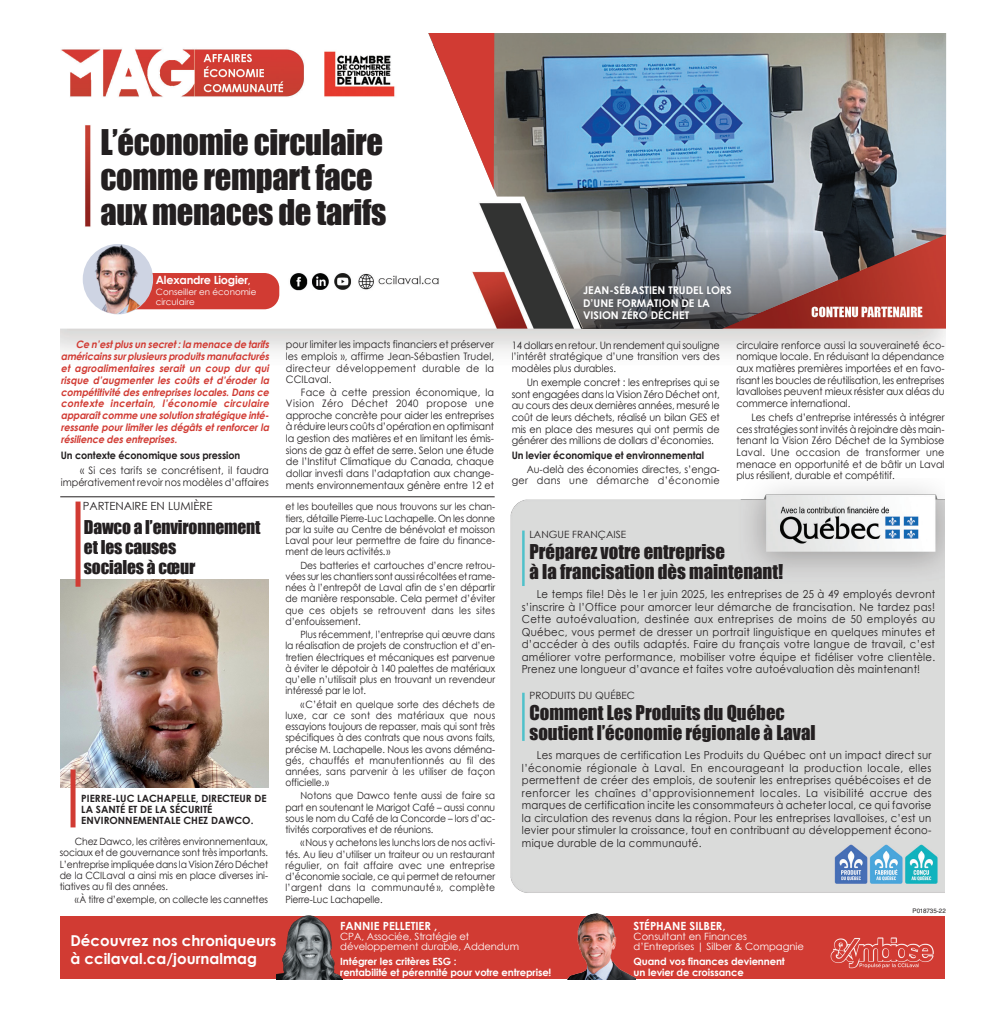
<style>
.page{position:relative;width:990px;height:1013px;background:#fff}
.page>*{position:absolute;margin:0;border:0;box-sizing:border-box;transform-origin:0 0}
.t1{font:32.5px/35px "Impact";letter-spacing:-.01em;color:#231f20}
.t2{font:18.75px/20px "Impact";color:#231f20}
.t3{font:17.5px/20px "Impact";letter-spacing:-.01em;color:#231f20}
.t4{font:700 15px/18px "Century Gothic";color:#fff}
.t5{font:700 11.25px "Century Gothic";color:#fff}
.t6{font:11.25px "Century Gothic";color:#231f20}
.t7{font:700 11.25px "Century Gothic";letter-spacing:-.02em;color:#fff}
.R{font:11px/12.5px "Century Gothic";letter-spacing:.02em;color:#231f20;text-align:justify;scale:.92 1}
.t8{font:700 10.62px/12.5px "Century Gothic";color:#fff}
.R-2{font:10.25px/11.6px "Century Gothic";letter-spacing:-.005em;color:#231f20;text-align:justify;scale:.94 1}
.R-3{font:italic 700 10.25px/11.9px "Century Gothic";color:#d13b33;text-align:justify;scale:.93 1}
.R-4{font:700 10.25px "Century Gothic";letter-spacing:-.01em;color:#231f20;scale:.94 1}
.R-5{font:10px/11.2px "Century Gothic";letter-spacing:-.01em;color:#231f20;text-align:justify;scale:.92 1}
.t9{font:700 10px/11.2px "Century Gothic";letter-spacing:-.01em;color:#fff}
.t10{font:10px/10px "Century Gothic";letter-spacing:-.01em;color:#fff}
.t11{font:700 10px/11.2px "Century Gothic";color:#231f20}
.R-6{font:10px "Century Gothic";letter-spacing:-.01em;color:#231f20}
.t12{font:8.75px/10px "Century Gothic";color:#fff}
.t13{font:6.25px "Helvetica LT Std";color:#231f20}
.s1{font-size:10px}
</style>
<div class="page">
<img style="left:61px;top:49px;width:885px;height:303px">
<img style="left:510px;top:486px;width:434px;height:407px">
<div style="left:60px;top:916px;width:885px;height:63px;background:#d13b33"></div>
<hr style="left:60px;top:496px;width:435px;height:1px;background:#231f20">
<img style="left:830px;top:937px;width:104px;height:32px">
<img style="left:428px;top:33px;width:518px;height:296px">
<div style="left:137px;top:273px;width:142px;height:36px;background:#d13b33"></div>
<svg style="left:429px;top:33px;width:65px;height:157px"></svg>
<img style="left:276px;top:915px;width:67px;height:64px">
<img style="left:567px;top:913px;width:69px;height:66px">
<img style="left:82px;top:243px;width:71px;height:71px;border-radius:35px">
<hr style="left:522px;top:530px;width:3px;height:56px;background:#fff">
<hr style="left:522px;top:692px;width:3px;height:49px;background:#fff">
<img style="left:60px;top:579px;width:208px;height:208px">
<div style="left:76px;top:501px;width:5px;height:85px;background:#d13b33"></div>
<div style="left:71px;top:769px;width:5px;height:58px;background:#d13b33"></div>
<svg style="left:540px;top:229px;width:406px;height:100px;background:#83696a"></svg>
<p class="t1" style="left:100px;top:124px;width:288px">L’économie circulaire comme rempart face aux menaces de tarifs</p>
<p class="t7" style="left:156px;top:271px;width:96px">Alexandre Liogier<span class="s1">,</span></p>
<p class="t12" style="left:156px;top:287px;width:102px">Conseiller en économie circulaire</p>
<p class="R-3" style="left:61px;top:338px;width:228px;text-indent:15px">Ce n’estplusun secret:la menace de tarifs américainssurplusieursproduitsmanufacturés et agroalimentaires serait un coup dur qui risque d’augmenter les coûts et d’éroder la compétitivité desentrepriseslocales.Dansce contexte incertain, l’économie circulaire apparaîtcomme une solution stratégique inté&shy;ressante pourlimiterlesdégâtsetrenforcerla résilience desentreprises.</p>
<p class="R-4" style="left:61px;top:447px;width:192px">Un contexte économique sous pression</p>
<p class="R-2" style="left:61px;top:464px;width:223px;text-align:right">« Si ces tarifs se concrétisent, il faudra impérativement revoir nos modèles d’affaires</p>
<p class="t6" style="left:83px;top:498px;width:131px">PARTENAIRE EN LUMIÈRE</p>
<p class="t3" style="left:84px;top:516px;width:178px">Dawco a l’environnement et les causes<br>sociales à cœur</p>
<p class="t11" style="left:81px;top:792px;width:187px">PIERRE-LUC LACHAPELLE, DIRECTEUR DE<br>LA SANTÉ ET DE LA SÉCURITÉ<br>ENVIRONNEMENTALE CHEZ DAWCO.</p>
<p class="R-5" style="left:60px;top:835px;width:228px;text-indent:15px">Chez Dawco, les critères environnementaux, sociaux et de gouvernance sont très importants.<br>L’entreprise impliquée dans la Vision Zéro Déchet de la CCILaval a ainsi mis en place diverses ini&shy;tiatives au fil des années.</p>
<p class="R-5" style="left:75px;top:893px;width:212px">«À titre d’exemple, on collecte les cannettes</p>
<p class="R-2" style="left:286px;top:338px;width:223px">pour limiter les impacts financiers et préserver les emplois », affirme Jean-Sébastien Trudel, directeur développement durable de la CCILaval.</p>
<p class="R-2" style="left:286px;top:386px;width:223px;text-indent:15px">Face à cette pression économique, la Vision Zéro Déchet 2040 propose une approche concrète pour aider les entreprises à réduire leurs coûts d’opération en optimisant la gestion des matières et en limitant les émis&shy;sions de gaz à effet de serre. Selon une étude de l’Institut Climatique du Canada, chaque dollar investi dans l’adaptation aux change&shy;ments environnementaux génère entre 12 et</p>
<p class="R-5" style="left:285px;top:501px;width:229px">et les bouteilles que nous trouvons sur les chan&shy;tiers, détaille Pierre-Luc Lachapelle. On les donne par la suite au Centre de bénévolat et moisson Laval pour leur permettre de faire du finance&shy;ment de leurs activités.»</p>
<p class="R-5" style="left:285px;top:559px;width:229px;text-indent:15px">Des batteries et cartouches d’encre retrou&shy;vées sur les chantiers sont aussi récoltées et rame&shy;nées à l’entrepôt de Laval afin de s’en départir de manière responsable. Cela permet d’éviter que ces objets se retrouvent dans les sites d’enfouissement.</p>
<p class="R-5" style="left:285px;top:628px;width:229px;text-indent:15px">Plus récemment, l’entreprise qui œuvre dans la réalisation de projets de construction et d’en&shy;tretien électriques et mécaniques est parvenue à éviter le dépotoir à 140 palettes de matériaux qu’elle n’utilisait plus en trouvant un revendeur intéressé par le lot.</p>
<p class="R-5" style="left:285px;top:698px;width:230px;text-indent:15px">«C’était en quelque sorte des déchets de luxe, car ce sont des matériaux que nous essayions toujours de repasser, mais qui sont très spécifiques à des contrats que nous avons faits, précise M. Lachapelle. Nous les avons déména&shy;gés, chauffés et manutentionnés au fil des années, sans parvenir à les utiliser de façon officielle.»</p>
<p class="R-5" style="left:285px;top:790px;width:229px;text-indent:15px">Notons que Dawco tente aussi de faire sa part en soutenant le Marigot Café – aussi connu sous le nom du Café de la Concorde – lors d’ac&shy;tivités corporatives et de réunions.</p>
<p class="R-5" style="left:285px;top:837px;width:229px;text-indent:15px">« -Nous y achetons les lunchs lors de nos activi&shy;tés. Au lieu d’utiliser un traiteur ou un restaurant régulier, on fait affaire avec une entreprise d’économie sociale, ce qui permet de retourner l’argent dans la communauté », complète Pierre-Luc Lachapelle.</p>
<p class="t8" style="left:583px;top:284px;width:150px">JEAN-SÉBASTIEN TRUDEL LORS<br>D’UNE FORMATION DE LA<br>VISION ZÉRO DÉCHET</p>
<p class="R-2" style="left:512px;top:339px;width:223px">14 dollars en retour. Un rendement qui souligne l’intérêt stratégique d’une transition vers des modèles plus durables.</p>
<p class="R-2" style="left:512px;top:376px;width:223px;text-indent:15px">Un exemple concret : les entreprises qui se sont engagées dans la Vision Zéro Déchet ont, au cours des deux dernières années, mesuré le coût de leurs déchets, réalisé un bilan GES et mis en place des mesures qui ont permis de générer des millions de dollars d’économies.</p>
<p class="R-4" style="left:512px;top:447px;width:206px">Un levier économique et environnemental</p>
<p class="R-2" style="left:512px;top:463px;width:223px;text-align:right">Au-delà des économies directes, s’enga&shy;ger dans une démarche d’économie</p>
<p class="R-2" style="left:736px;top:339px;width:223px">circulaire renforce aussi la souveraineté éco&shy;nomique locale. En réduisant la dépendance aux matières premières importées et en favo&shy;risant les boucles de réutilisation, les entreprises lavalloises peuvent mieux résister aux aléas du commerce international.</p>
<p class="R-2" style="left:736px;top:411px;width:223px;text-indent:15px">Les chefs d’entreprise intéressés à intégrer ces stratégies sont invités à rejoindre dès main&shy;tenant la Vision Zéro Déchet de la Symbiose Laval. Une occasion de transformer une menace en opportunité et de bâtir un Laval plus résilient, durable et compétitif.</p>
<p class="R-6" style="left:529px;top:527px;width:98px">LANGUE FRANÇAISE</p>
<p class="t2" style="left:530px;top:541px;width:255px">Préparez votre entreprise<br>à la francisation dès maintenant!</p>
<p class="R" style="left:522px;top:587px;width:451px;text-indent:15px">Le temps file! Dès le 1er juin 2025, les entreprises de 25 à 49 employés devront s’inscrire à l’Office pour amorcer leur démarche de francisation. Ne tardez pas!<br>Cette autoévaluation, destinée aux entreprises de moins de 50 employés au Québec, vous permet de dresser un portrait linguistique en quelques minutes et d’accéder à des outils adaptés. Faire du français votre langue de travail, c’est améliorer votre performance, mobiliser votre équipe et fidéliser votre clientèle.<br>Prenez une longueur d’avance et faites votre autoévaluation dès maintenant!</p>
<p class="R-6" style="left:530px;top:688px;width:107px">PRODUITS DU QUÉBEC</p>
<p class="t2" style="left:530px;top:702px;width:288px">Comment Les Produits du Québec soutient l’économie régionale à Laval</p>
<p class="R" style="left:522px;top:748px;width:447px;text-indent:15px">Les marques de certification Les Produits du Québec ont un impact direct sur l’économie régionale à Laval. En encourageant la production locale, elles permettent de créer des emplois, de soutenir les entreprises québécoises et de renforcer les chaînes d’approvisionnement locales. La visibilité accrue des marques de certification incite les consommateurs à acheter local, ce qui favorise la circulation des revenus dans la région. Pour les entreprises lavalloises, c’est un levier pour stimuler la croissance, tout en contribuant au développement écono&shy;mique durable de la communauté.</p>
<p class="t13" style="left:913px;top:907px;width:35px">P018735-22</p>
<p class="t4" style="left:70px;top:931px;width:208px">Découvrez nos chroniqueurs à ccilaval.ca/journalmag</p>
<p class="t5" style="left:340px;top:917px;width:98px">FANNIE PELLETIER ,</p>
<p class="t10" style="left:340px;top:931px;width:180px">CPA, Associée, Stratégie et développement durable, Addendum</p>
<p class="t9" style="left:340px;top:955px;width:213px">Intégrer les critères ESG :<br>rentabilité et pérennité pour votre entreprise!</p>
<p class="t5" style="left:634px;top:917px;width:94px">STÉPHANE SILBER,</p>
<p class="t10" style="left:634px;top:931px;width:172px">Consultant en Finances d’Entreprises | Silber &amp; Compagnie</p>
<p class="t9" style="left:634px;top:955px;width:153px">Quand vos finances deviennent un levier de croissance</p>
</div>
